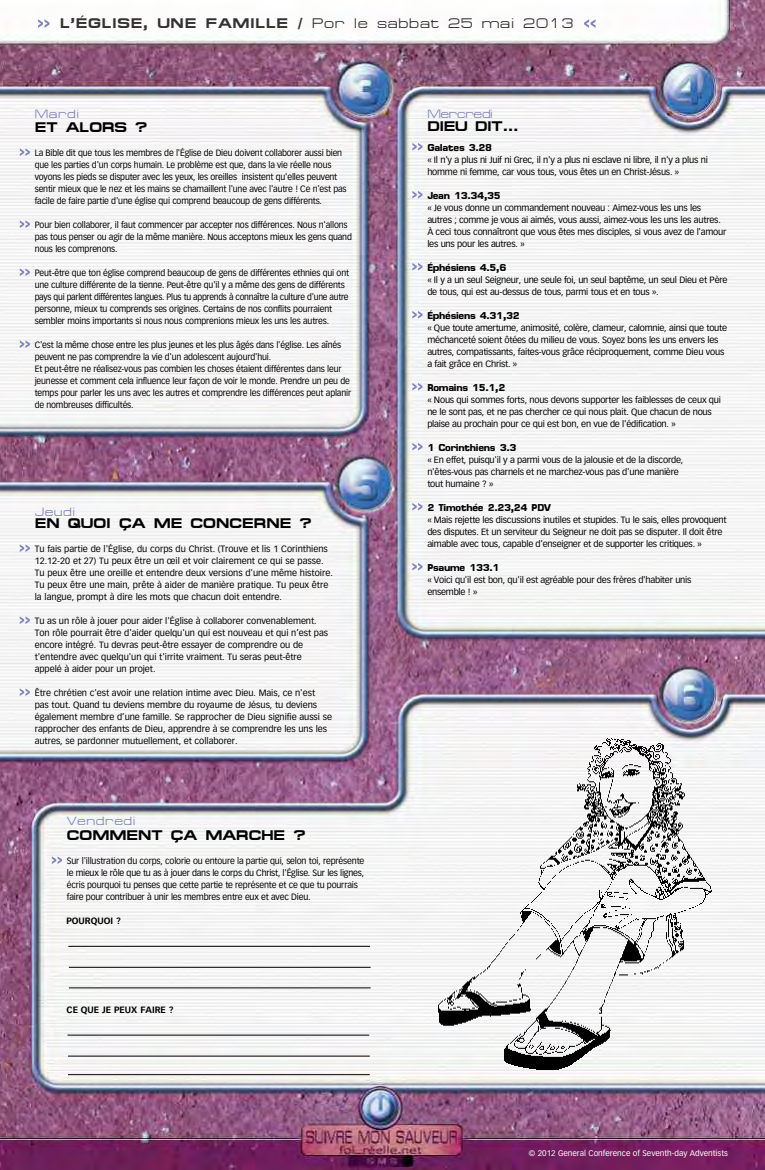
<style>
.page{position:relative;width:765px;height:1170px;background:#fff}
.page>*{position:absolute;margin:0;border:0;box-sizing:border-box;transform-origin:0 0}
.t1{font:700 expanded 14px "Micro FLF";color:#000}
.t2{font:700 expanded 14px "Micro FLF";letter-spacing:.05em;color:#333}
.t3{font:expanded 12px "Micro FLF";letter-spacing:.05em;color:#7f82bd}
.t4{font:expanded 12px "Micro FLF";letter-spacing:-.025em;color:#7f82bd}
.t5{font:700 10px "Micro FLF";letter-spacing:-.025em;color:#000}
.t6{font:9px/12px "Vectora LH";letter-spacing:-.02em;color:#000}
.t7{font:9px/12px "Vectora LH";letter-spacing:-.02em;color:#000;scale:.95 1}
.t8{font:9px/12px "Vectora LH";color:#000}
.t9{font:9px/12px "Vectora LH";letter-spacing:-.02em;color:#000;scale:.96 1}
.t10{font:700 9px "Vectora LH";color:#000}
.t11{font:8px "Vectora LH";color:#fff}
.s1{font-weight:400}
</style>
<div class="page">
<img style="left:0;top:0;width:765px;height:1170px">
<svg style="left:412px;top:563px;width:11px;height:8px"></svg>
<svg style="left:412px;top:143px;width:11px;height:8px"></svg>
<svg style="left:412px;top:191px;width:11px;height:8px"></svg>
<svg style="left:412px;top:263px;width:11px;height:8px"></svg>
<svg style="left:412px;top:311px;width:11px;height:8px"></svg>
<svg style="left:412px;top:383px;width:11px;height:8px"></svg>
<svg style="left:412px;top:443px;width:11px;height:8px"></svg>
<svg style="left:412px;top:503px;width:11px;height:8px"></svg>
<svg style="left:52px;top:856px;width:10px;height:8px"></svg>
<svg style="left:20px;top:340px;width:10px;height:8px"></svg>
<svg style="left:20px;top:268px;width:10px;height:8px"></svg>
<svg style="left:20px;top:220px;width:10px;height:8px"></svg>
<svg style="left:20px;top:148px;width:10px;height:8px"></svg>
<svg style="left:20px;top:688px;width:10px;height:8px"></svg>
<svg style="left:20px;top:616px;width:10px;height:8px"></svg>
<svg style="left:20px;top:544px;width:10px;height:8px"></svg>
<svg style="left:38px;top:19px;width:12px;height:9px"></svg>
<svg style="left:584px;top:19px;width:12px;height:9px"></svg>
<img style="left:428px;top:734px;width:288px;height:337px">
<hr style="left:68px;top:946px;width:302px;height:1px;background:#000">
<hr style="left:69px;top:967px;width:302px;height:1px;background:#000">
<hr style="left:69px;top:988px;width:302px;height:1px;background:#000">
<hr style="left:68px;top:1035px;width:301px;height:1px;background:#000">
<hr style="left:68px;top:1056px;width:302px;height:1px;background:#000">
<hr style="left:68px;top:1074px;width:302px;height:1px;background:#000">
<h1 class="t2" style="left:60px;top:15px;width:515px">L’ÉGLISE, UNE FAMILLE / <span class="s1">Por le sabbat 25 mai 2013</span></h1>
<h2 class="t3" style="left:35px;top:107px;width:46px">Mardi</h2>
<h1 class="t1" style="left:35px;top:119px;width:114px">ET ALORS ?</h1>
<p class="t7" style="left:35px;top:147px;width:330px">La Bible dit que tous les membres de l'Église de Dieu doivent collaborer aussi bien que les parties d'un corps humain. Le problème est que, dans la vie réelle nous voyons les pieds se disputer avec les yeux, les oreilles insistent qu'elles peuvent sentir mieux que le nez et les mains se chamaillent l'une avec l'autre ! Ce n'est pas facile de faire partie d'une église qui comprend beaucoup de gens différents.</p>
<p class="t7" style="left:35px;top:219px;width:335px">Pour bien collaborer, il faut commencer par accepter nos différences. Nous n'allons pas tous penser ou agir de la même manière. Nous acceptons mieux les gens quand nous les comprenons.</p>
<p class="t7" style="left:35px;top:267px;width:332px">Peut-être que ton église comprend beaucoup de gens de différentes ethnies qui ont une culture différente de la tienne. Peut-être qu'il y a même des gens de différents pays qui parlent différentes langues. Plus tu apprends à connaître la culture d'une autre personne, mieux tu comprends ses origines. Certains de nos conflits pourraient sembler moins importants si nous nous comprenions mieux les uns les autres.</p>
<p class="t7" style="left:35px;top:339px;width:335px">C'est la même chose entre les plus jeunes et les plus âgés dans l'église. Les aînés peuvent ne pas comprendre la vie d'un adolescent aujourd'hui.<br>Et peut-être ne réalisez-vous pas combien les choses étaient différentes dans leur jeunesse et comment cela influence leur façon de voir le monde. Prendre un peu de temps pour parler les uns avec les autres et comprendre les différences peut aplanir de nombreuses difficultés.</p>
<h2 class="t3" style="left:35px;top:505px;width:42px">Jeudi</h2>
<h1 class="t1" style="left:35px;top:515px;width:278px">EN QUOI ÇA ME CONCERNE ?</h1>
<p class="t8" style="left:35px;top:543px;width:300px">Tu fais partie de l'Église, du corps du Christ. (Trouve et lis 1 Corinthiens 12.12-20 et 27) Tu peux être un œil et voir clairement ce qui se passe.<br>Tu peux être une oreille et entendre deux versions d'une même histoire.<br>Tu peux être une main, prête à aider de manière pratique. Tu peux être la langue, prompt à dire les mots que chacun doit entendre.</p>
<p class="t6" style="left:35px;top:615px;width:295px">Tu as un rôle à jouer pour aider l'Église à collaborer convenablement.<br>Ton rôle pourrait être d'aider quelqu'un qui est nouveau et qui n’est pas encore intégré. Tu devras peut-être essayer de comprendre ou de t'entendre avec quelqu'un qui t'irrite vraiment. Tu seras peut-être appelé à aider pour un projet.</p>
<p class="t6" style="left:35px;top:687px;width:299px">Être chrétien c'est avoir une relation intime avec Dieu. Mais, ce n'est<br>pas tout. Quand tu deviens membre du royaume de Jésus, tu deviens également membre d’une famille. Se rapprocher de Dieu signifie aussi se rapprocher des enfants de Dieu, apprendre à se comprendre les uns les autres, se pardonner mutuellement, et collaborer.</p>
<h2 class="t3" style="left:67px;top:814px;width:70px">Vendredi</h2>
<h1 class="t1" style="left:67px;top:827px;width:240px">COMMENT ÇA MARCHE ?</h1>
<p class="t9" style="left:67px;top:855px;width:311px">Sur l'illustration du corps, colorie ou entoure la partie qui, selon toi, représente le mieux le rôle que tu as à jouer dans le corps du Christ, l'Église. Sur les lignes, écris pourquoi tu penses que cette partie te représente et ce que tu pourrais faire pour contribuer à unir les membres entre eux et avec Dieu.</p>
<p class="t10" style="left:66px;top:917px;width:56px">POURQUOI ?</p>
<p class="t10" style="left:67px;top:1006px;width:109px">CE QUE JE PEUX FAIRE ?</p>
<h2 class="t4" style="left:427px;top:107px;width:67px">Mercredi</h2>
<h1 class="t1" style="left:427px;top:118px;width:92px">DIEU DIT…</h1>
<p class="t5" style="left:427px;top:141px;width:66px">Galates 3.28</p>
<p class="t6" style="left:427px;top:154px;width:282px">« Il n'y a plus ni Juif ni Grec, il n'y a plus ni esclave ni libre, il n'y a plus ni homme ni femme, car vous tous, vous êtes un en Christ-Jésus. »</p>
<p class="t5" style="left:427px;top:189px;width:75px">Jean 13.34,35</p>
<p class="t6" style="left:427px;top:202px;width:301px">« Je vous donne un commandement nouveau : Aimez-vous les uns les autres ; comme je vous ai aimés, vous aussi, aimez-vous les uns les autres.<br>À ceci tous connaîtront que vous êtes mes disciples, si vous avez de l'amour les uns pour les autres. »</p>
<p class="t5" style="left:427px;top:261px;width:80px">Éphésiens 4.5,6</p>
<p class="t6" style="left:427px;top:274px;width:302px">« Il y a un seul Seigneur, une seule foi, un seul baptême, un seul Dieu et Père de tous, qui est au-dessus de tous, parmi tous et en tous ».</p>
<p class="t5" style="left:427px;top:309px;width:94px">Éphésiens 4.31,32</p>
<p class="t6" style="left:427px;top:322px;width:301px">« Que toute amertume, animosité, colère, clameur, calomnie, ainsi que toute méchanceté soient ôtées du milieu de vous. Soyez bons les uns envers les autres, compatissants, faites-vous grâce réciproquement, comme Dieu vous a fait grâce en Christ. »</p>
<p class="t5" style="left:427px;top:381px;width:79px">Romains 15.1,2</p>
<p class="t6" style="left:427px;top:394px;width:295px">« Nous qui sommes forts, nous devons supporter les faiblesses de ceux qui ne le sont pas, et ne pas chercher ce qui nous plait. Que chacun de nous plaise au prochain pour ce qui est bon, en vue de l'édification. »</p>
<p class="t5" style="left:427px;top:441px;width:90px">1 Corinthiens 3.3</p>
<p class="t6" style="left:427px;top:454px;width:257px">« En effet, puisqu'il y a parmi vous de la jalousie et de la discorde, n'êtes-vous pas charnels et ne marchez-vous pas d'une manière tout humaine ? »</p>
<p class="t5" style="left:427px;top:501px;width:125px">2 Timothée 2.23,24 PDV</p>
<p class="t6" style="left:427px;top:514px;width:301px">« Mais rejette les discussions inutiles et stupides. Tu le sais, elles provoquent des disputes. Et un serviteur du Seigneur ne doit pas se disputer. Il doit être aimable avec tous, capable d'enseigner et de supporter les critiques. »</p>
<p class="t5" style="left:427px;top:561px;width:73px">Psaume 133.1</p>
<p class="t6" style="left:427px;top:574px;width:266px">« Voici qu'il est bon, qu'il est agréable pour des frères d'habiter unis ensemble ! »</p>
<p class="t11" style="left:529px;top:1149px;width:201px">© 2012 General Conference of Seventh-day Adventists</p>
</div>
